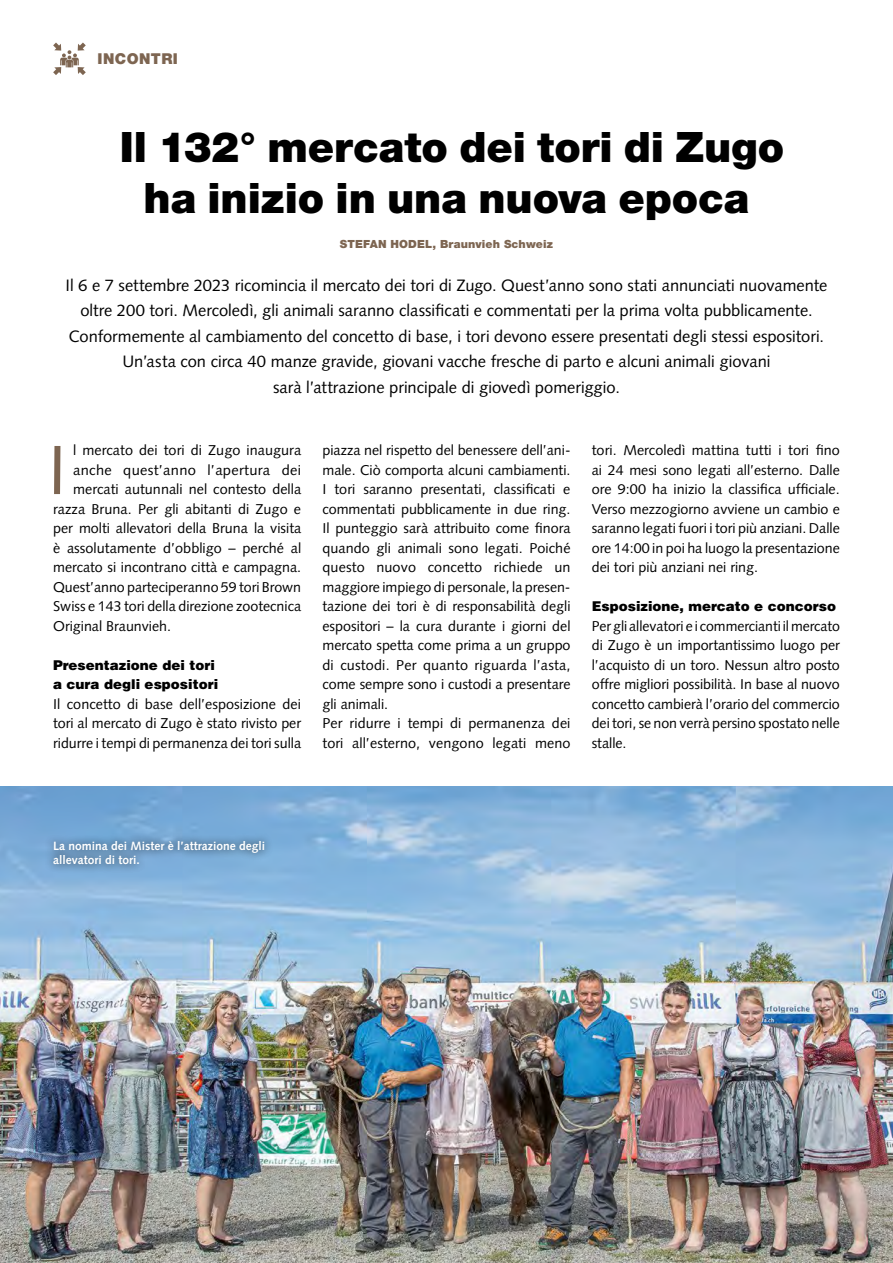
<style>
.page{position:relative;width:893px;height:1263px;background:#fff}
.page>*{position:absolute;margin:0;border:0;box-sizing:border-box;transform-origin:0 0}
.t1{font:69.45px "Syntax LT Std";color:#7d6551}
.t2{font:900 42px/51px "Helvetica Neue LT Std";color:#000;text-align:center}
.t3{font:16.5px/25.5px "Syntax LT Std";color:#000;text-align:center}
.t4{font:900 15px "Helvetica Neue LT Std";letter-spacing:.03em;color:#7d6551}
.t5{font:14.25px/19.5px "Syntax LT Std";color:#000;text-align:justify}
.t6{font:14.25px "Syntax LT Std";letter-spacing:.02em;color:#000}
.t7{font:900 13.5px/19.5px "Helvetica LT Std";color:#000}
.t8{font:700 12px/14.2px "Syntax LT Std";color:#fff}
.t9{font:900 11.25px "Helvetica Neue LT Std";letter-spacing:.01em;color:#7d6551}
</style>
<div class="page">
<svg style="left:53px;top:43px;width:33px;height:32px"></svg>
<img style="left:0;top:786px;width:893px;height:477px">
<div style="left:45px;top:832px;width:229px;height:41px;background:#000;opacity:.75"></div>
<p class="t4" style="left:98px;top:50px;width:82px">INCONTRI</p>
<h2 class="t2" style="left:120px;top:122px;width:666px">Il 132° mercato dei tori di Zugo ha inizio in una nuova epoca</h2>
<p class="t9" style="left:340px;top:237px;width:215px">STEFAN HODEL, Braunvieh Schweiz</p>
<p class="t3" style="left:65px;top:272px;width:763px">Il 6 e 7 settembre 2023 ricomincia il mercato dei tori di Zugo. Quest’anno sono stati annunciati nuovamente oltre 200 tori. Mercoledì, gli animali saranno classificati e commentati per la prima volta pubblicamente.<br>Conformemente al cambiamento del concetto di base, i tori devono essere presentati degli stessi espositori.<br>Un’asta con circa 40 manze gravide, giovani vacche fresche di parto e alcuni animali giovani<br>sarà l’attrazione principale di giovedì pomeriggio.</p>
<h1 class="t1" style="left:48px;top:429px;width:21px">I</h1>
<p class="t5" style="left:73px;top:440px;width:230px">l mercato dei tori di Zugo inaugura</p>
<p class="t6" style="left:73px;top:461px;width:229px">anche quest’anno l’apertura dei</p>
<p class="t5" style="left:73px;top:479px;width:230px">mercati autunnali nel contesto della</p>
<p class="t5" style="left:53px;top:499px;width:249px">razza Bruna. Per gli abitanti di Zugo e</p>
<p class="t5" style="left:53px;top:518px;width:250px">per molti allevatori della Bruna la visita</p>
<p class="t5" style="left:53px;top:538px;width:250px">è assolutamente d’obbligo – perché al</p>
<p class="t5" style="left:53px;top:557px;width:250px">mercato si incontrano città e campagna.</p>
<p class="t5" style="left:53px;top:577px;width:249px">Quest’anno parteciperanno 59 tori Brown</p>
<p class="t5" style="left:53px;top:596px;width:250px">Swiss e 143 tori della direzione zootecnica</p>
<p class="t5" style="left:53px;top:616px;width:119px">Original Braunvieh.</p>
<p class="t7" style="left:53px;top:655px;width:166px">Presentazione dei tori a cura degli espositori</p>
<p class="t5" style="left:53px;top:694px;width:250px">Il concetto di base dell’esposizione dei tori al mercato di Zugo è stato rivisto per ridurre i tempi di permanenza dei tori sulla</p>
<p class="t5" style="left:322px;top:440px;width:250px;text-align:left">piazza nel rispetto del benessere dell’ani&shy;male. Ciò comporta alcuni cambiamenti.<br>I tori saranno presentati, classificati e commentati pubblicamente in due ring.<br>Il punteggio sarà attribuito come finora quando gli animali sono legati. Poiché questo nuovo concetto richiede un maggiore impiego di personale, la presen&shy;tazione dei tori è di responsabilità degli espositori – la cura durante i giorni del mercato spetta come prima a un gruppo di custodi. Per quanto riguarda l’asta, come sempre sono i custodi a presentare gli animali.<br>Per ridurre i tempi di permanenza dei tori all’esterno, vengono legati meno</p>
<p class="t5" style="left:592px;top:440px;width:250px">tori. Mercoledì mattina tutti i tori fino ai 24 mesi sono legati all’esterno. Dalle ore 9:00 ha inizio la classifica ufficiale.<br>Verso mezzogiorno avviene un cambio e saranno legati fuori i tori più anziani. Dalle ore 14:00 in poi ha luogo la presentazione dei tori più anziani nei ring.</p>
<p class="t7" style="left:592px;top:596px;width:246px">Esposizione, mercato e concorso</p>
<p class="t5" style="left:592px;top:616px;width:250px">Per gli allevatori e i commercianti il mercato di Zugo è un importantissimo luogo per l’acquisto di un toro. Nessun altro posto offre migliori possibilità. In base al nuovo concetto cambierà l’orario del commercio dei tori, se non verrà persino spostato nelle stalle.</p>
<p class="t8" style="left:53px;top:839px;width:214px">La nomina dei Mister è l’attrazione degli allevatori di tori.</p>
</div>
